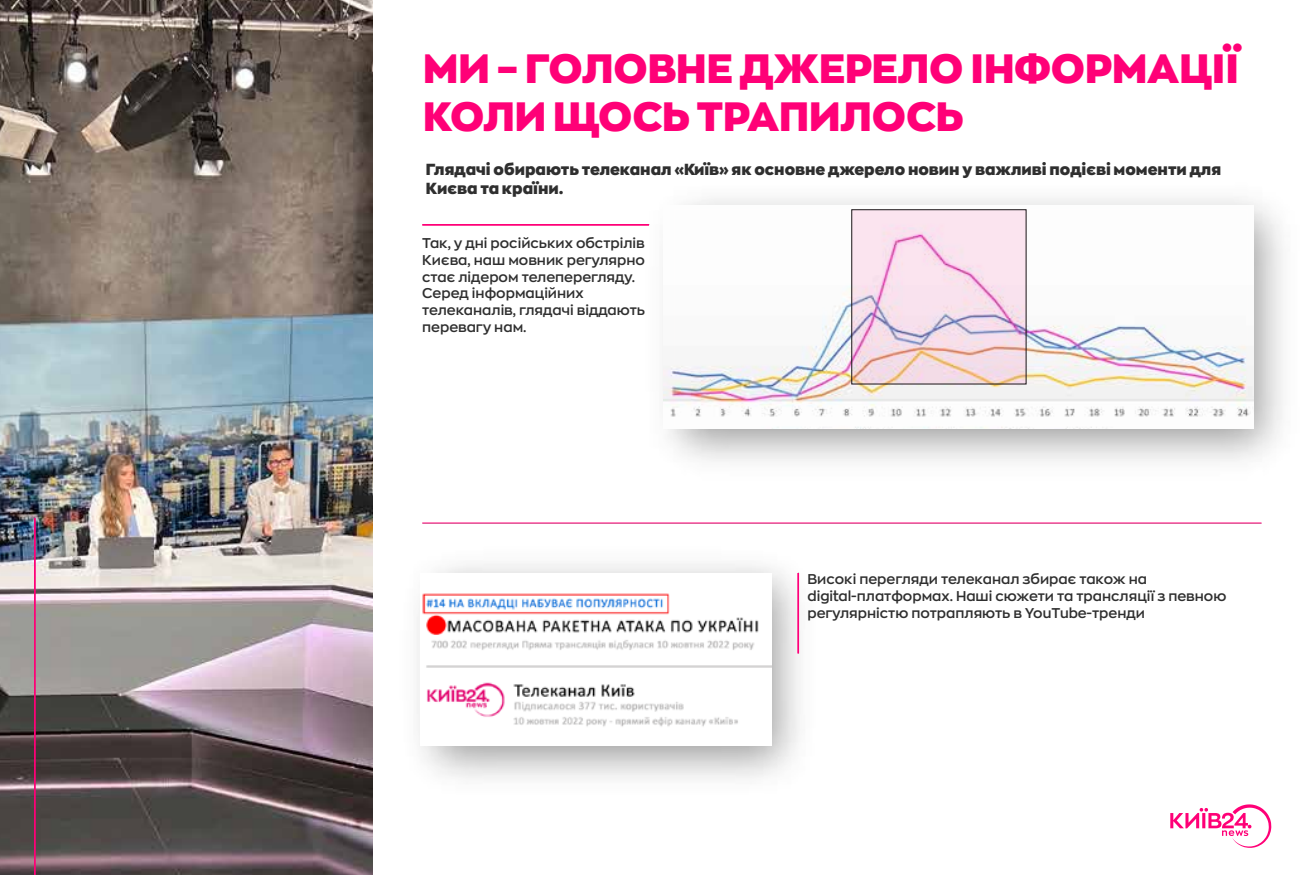
<style>
.page{position:relative;width:1313px;height:875px;background:#fff}
.page>*{position:absolute;margin:0;border:0;box-sizing:border-box;transform-origin:0 0}
.t1{font:900 40.25px/48.3px "Zona Pro";color:#f07}
.t2{font:900 15.75px/18.9px "Zona Pro";color:#2f2f2f}
.t3{font:600 14px/16.8px "Zona Pro";color:#2f2f2f}
</style>
<div class="page">
<img style="left:0;top:0;width:372px;height:875px">
<hr style="left:34px;top:518px;width:2px;height:357px;background:#f07">
<img style="left:663px;top:209px;width:590px;height:220px">
<img style="left:422px;top:593px;width:349px;height:134px">
<hr style="left:797px;top:573px;width:2px;height:81px;background:#ff007a">
<hr style="left:422px;top:224px;width:227px;height:2px;background:#f07">
<svg style="left:853px;top:211px;width:171px;height:171px;background:#f2d8e5"></svg>
<div style="left:851px;top:209px;width:175px;height:175px;border:1px solid #181818"></div>
<hr style="left:422px;top:523px;width:839px;height:1px;background:#f07">
<svg style="left:1170px;top:804px;width:101px;height:44px"></svg>
<h1 class="t1" style="left:423px;top:43px;width:817px">МИ – ГОЛОВНЕ ДЖЕРЕЛО ІНФОРМАЦІЇ<br>КОЛИ ЩОСЬ ТРАПИЛОСЬ</h1>
<p class="t2" style="left:426px;top:159px;width:797px">Глядачі обирають телеканал « Київ» як основне джерело новин у важливі подієві моменти для<br>Києва та країни.</p>
<p class="t3" style="left:422px;top:234px;width:224px">Так, у дні російських обстрілів<br>Києва, наш мовник регулярно стає лідером телеперегляду.<br>Серед інформаційних телеканалів, глядачі віддають перевагу нам.</p>
<p class="t3" style="left:807px;top:570px;width:420px">Високі перегляди телеканал збирає також на digital-платформах. Наші сюжети та трансляції з певною регулярністю потрапляють в YouTube-тренди</p>
</div>
